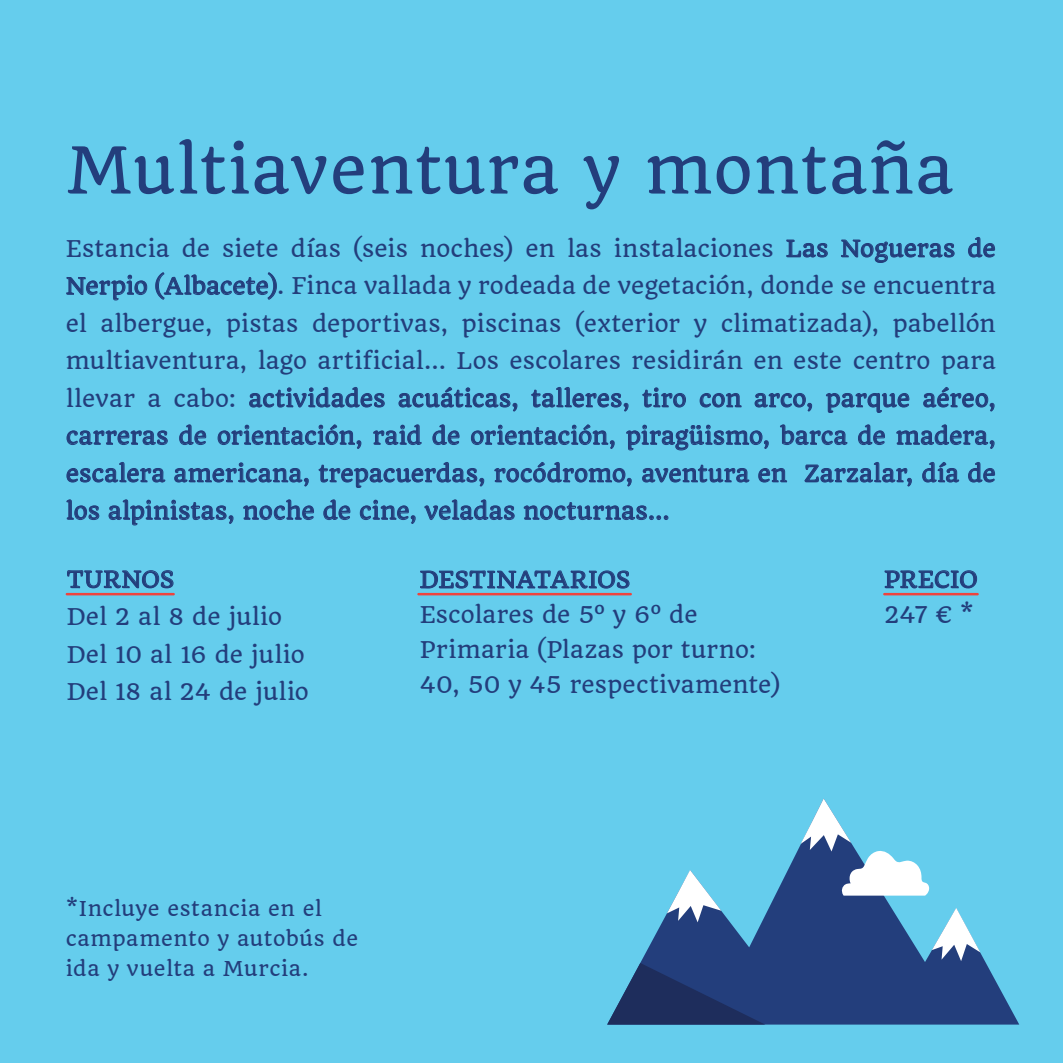
<style>
.page{position:relative;width:1063px;height:1063px;background:#65cded}
.page>*{position:absolute;margin:0;border:0;box-sizing:border-box;transform-origin:0 0}
.t1{font:63px "Quando";letter-spacing:.02em;color:#233e7c}
.t2{font:22.5px/37.5px "Quando";letter-spacing:.01em;color:#233e7c}
.t3{font:20px/30px "Quando";letter-spacing:.03em;color:#233e7c}
</style>
<div class="page">
<svg style="left:786px;top:239px;width:42px;height:19px"></svg>
<svg style="left:841px;top:239px;width:114px;height:24px"></svg>
<svg style="left:968px;top:237px;width:27px;height:21px"></svg>
<svg style="left:66px;top:275px;width:81px;height:26px"></svg>
<svg style="left:155px;top:272px;width:122px;height:28px"></svg>
<svg style="left:249px;top:387px;width:136px;height:21px"></svg>
<svg style="left:398px;top:387px;width:120px;height:25px"></svg>
<svg style="left:531px;top:387px;width:98px;height:25px"></svg>
<svg style="left:642px;top:387px;width:44px;height:21px"></svg>
<svg style="left:700px;top:393px;width:42px;height:15px"></svg>
<svg style="left:754px;top:393px;width:58px;height:19px"></svg>
<svg style="left:826px;top:393px;width:84px;height:20px"></svg>
<svg style="left:923px;top:387px;width:72px;height:25px"></svg>
<svg style="left:66px;top:430px;width:102px;height:15px"></svg>
<svg style="left:179px;top:424px;width:27px;height:21px"></svg>
<svg style="left:217px;top:424px;width:145px;height:25px"></svg>
<svg style="left:373px;top:424px;width:49px;height:21px"></svg>
<svg style="left:432px;top:424px;width:28px;height:21px"></svg>
<svg style="left:471px;top:424px;width:144px;height:25px"></svg>
<svg style="left:626px;top:425px;width:143px;height:26px"></svg>
<svg style="left:780px;top:424px;width:68px;height:21px"></svg>
<svg style="left:858px;top:424px;width:27px;height:21px"></svg>
<svg style="left:896px;top:424px;width:99px;height:25px"></svg>
<svg style="left:66px;top:462px;width:100px;height:21px"></svg>
<svg style="left:174px;top:462px;width:135px;height:25px"></svg>
<svg style="left:318px;top:462px;width:166px;height:26px"></svg>
<svg style="left:494px;top:462px;width:138px;height:25px"></svg>
<svg style="left:642px;top:464px;width:108px;height:19px"></svg>
<svg style="left:758px;top:468px;width:29px;height:15px"></svg>
<svg style="left:804px;top:462px;width:108px;height:25px"></svg>
<svg style="left:922px;top:462px;width:37px;height:21px"></svg>
<svg style="left:968px;top:462px;width:27px;height:21px"></svg>
<svg style="left:66px;top:499px;width:34px;height:21px"></svg>
<svg style="left:108px;top:499px;width:126px;height:27px"></svg>
<svg style="left:243px;top:499px;width:71px;height:21px"></svg>
<svg style="left:323px;top:499px;width:28px;height:21px"></svg>
<svg style="left:360px;top:500px;width:56px;height:24px"></svg>
<svg style="left:424px;top:499px;width:91px;height:21px"></svg>
<svg style="left:524px;top:502px;width:145px;height:18px"></svg>
<svg style="left:67px;top:570px;width:107px;height:19px"></svg>
<hr style="left:66px;top:593px;width:109px;height:2px;background:#ee433d">
<svg style="left:420px;top:570px;width:210px;height:19px"></svg>
<hr style="left:417px;top:593px;width:215px;height:2px;background:#ee433d">
<svg style="left:884px;top:570px;width:93px;height:19px"></svg>
<hr style="left:883px;top:593px;width:96px;height:2px;background:#ee433d">
<svg style="left:640px;top:844px;width:379px;height:181px;fill:#233e7c"></svg>
<svg style="left:932px;top:908px;width:48px;height:53px"></svg>
<svg style="left:667px;top:870px;width:54px;height:52px"></svg>
<svg style="left:801px;top:799px;width:128px;height:97px"></svg>
<svg style="left:607px;top:963px;width:158px;height:62px;background:#274578"></svg>
<h1 class="t1" style="left:66px;top:131px;width:889px">Multiaventura y montaña</h1>
<p class="t2" style="left:66px;top:230px;width:932px;text-align:justify">Estancia de siete días (seis noches) en las instalaciones Las Nogueras de Nerpio (Albacete). Finca vallada y rodeada de vegetación, donde se encuentra el albergue, pistas deportivas, piscinas (exterior y climatizada), pabellón multiaventura, lago artificial... Los escolares residirán en este centro para llevar a cabo: actividades acuáticas, talleres, tiro con arco, parque aéreo, carreras de orientación, raid de orientación, piragüismo, barca de madera, escalera americana, trepacuerdas, rocódromo, aventura en Zarzalar, día de los alpinistas, noche de cine, veladas nocturnas…</p>
<p class="t2" style="left:67px;top:561px;width:244px">TURNOS<br>Del 2 al 8 de julio<br>Del 10 al 16 de julio<br>Del 18 al 24 de julio</p>
<p class="t2" style="left:420px;top:562px;width:362px;line-height:35px">DESTINATARIOS<br>Escolares de 5º y 6º de<br>Primaria (Plazas por turno:<br>40, 50 y 45 respectivamente)</p>
<p class="t2" style="left:884px;top:562px;width:95px;line-height:35px">PRECIO<br>247 € *</p>
<p class="t3" style="left:66px;top:893px;width:294px">*Incluye estancia en el campamento y autobús de ida y vuelta a Murcia.</p>
</div>
